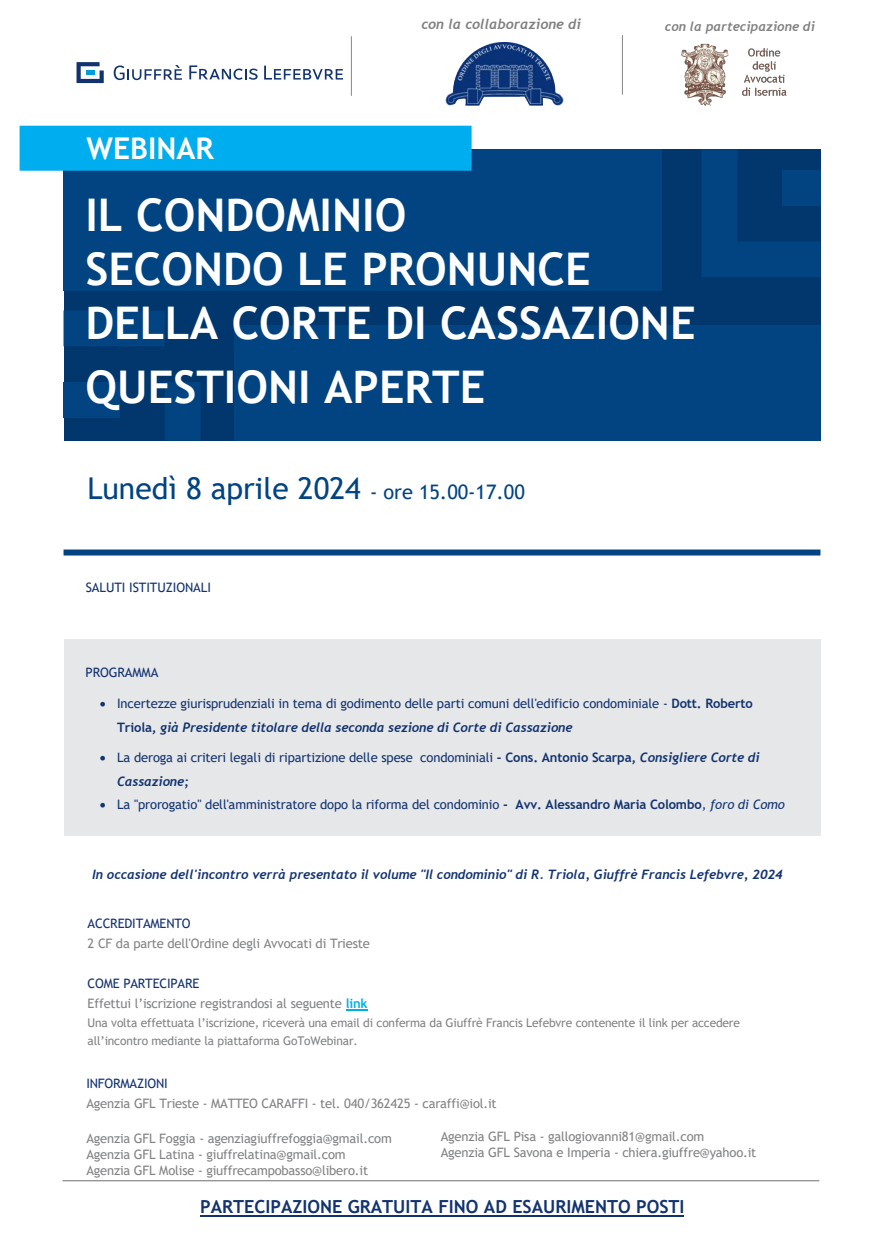
<style>
.page{position:relative;width:884px;height:1233px;background:#fff}
.page>*{position:absolute;margin:0;border:0;box-sizing:border-box;transform-origin:0 0}
.t1{font:700 45px/54px "Trebuchet MS";color:#fff}
.t2{font:30px "Trebuchet MS";color:#014481}
.t3{font:700 30px "Trebuchet MS";color:#fff}
.t4{font:700 18px "Trebuchet MS";color:#123370}
.t5{font:italic 700 14px "Trebuchet MS";color:#808080}
.t6{font:13px/15.6px "Trebuchet MS";letter-spacing:-.015em;color:#808285}
.t7{font:13px/23.2px "Trebuchet MS";letter-spacing:-.01em;color:#123370}
.t8{font:italic 700 13px "Trebuchet MS";letter-spacing:-.005em;color:#123370}
.t9{font:italic 700 13px "Trebuchet";letter-spacing:-.01em;color:#123370}
.t10{font:italic 700 13px "Trebuchet";color:#808080}
.t11{font:12px/18.5px "Trebuchet MS";letter-spacing:-.015em;color:#808285}
.s1{font-family:"Trebuchet MS"}
.s2{font-style:inherit}
.s3{font-size:20px}
.s4{font-weight:700}
.s5{font-family:"Trebuchet MS";font-style:normal}
.s6{font-weight:700;font-style:italic}
.s7{font-style:italic}
.s8{color:#123370}
.s9{font-weight:700;color:#00b0e5}
</style>
<div class="page">
<div style="left:64px;top:639px;width:756px;height:196px;background:#e6e7e9"></div>
<div style="left:64px;top:149px;width:756px;height:292px;background:#01376d"></div>
<svg style="left:702px;top:149px;width:118px;height:128px"></svg>
<div style="left:782px;top:170px;width:38px;height:36px;background:#014481"></div>
<svg style="left:64px;top:311px;width:137px;height:130px"></svg>
<div style="left:64px;top:382px;width:56px;height:36px;background:#014481"></div>
<div style="left:64px;top:149px;width:598px;height:142px;background:#014481"></div>
<div style="left:234px;top:325px;width:586px;height:116px;background:#014481"></div>
<hr style="left:63px;top:1180px;width:756px;height:1px;background:#6c6d70">
<div style="left:64px;top:549px;width:756px;height:6px;background:#014481"></div>
<div style="left:20px;top:126px;width:452px;height:45px;background:#00aeef"></div>
<div style="left:436px;top:1219px;width:12px;height:12px;border:1px solid #fff;border-radius:50%"></div>
<div style="left:2px;top:638px;width:11px;height:11px;border:1px solid #fff;border-radius:50%"></div>
<div style="left:871px;top:638px;width:11px;height:11px;border:1px solid #fff;border-radius:50%"></div>
<svg style="left:77px;top:62px;width:27px;height:21px"></svg>
<div style="left:86px;top:70px;width:8px;height:5px;background:#009edb"></div>
<svg style="left:264px;top:66px;width:79px;height:14px"></svg>
<svg style="left:114px;top:65px;width:68px;height:15px"></svg>
<svg style="left:189px;top:65px;width:69px;height:15px"></svg>
<hr style="left:351px;top:36px;width:1px;height:60px;background:#868686">
<hr style="left:346px;top:1009px;width:21px;height:2px;background:#00b0e5">
<hr style="left:200px;top:1214px;width:484px;height:2px;background:#123370">
<img style="left:681px;top:43px;width:106px;height:63px">
<hr style="left:622px;top:35px;width:1px;height:60px;background:#868686">
<img style="left:445px;top:43px;width:118px;height:63px">
<p class="t5" style="left:421px;top:15px;width:161px">con la collaborazione di</p>
<p class="t10" style="left:665px;top:19px;width:151px"><span class="s1">con la</span> partecipazione <span class="s1">d</span>i</p>
<p class="t3" style="left:87px;top:130px;width:129px">WEBINAR</p>
<p class="t1" style="left:85px;top:188px;width:612px">I<span class="s2">L CONDOMINIO<br></span>SECONDO LE PRONUNCE<br>DELLA CORTE DI CASSAZIONE</p>
<p class="t1" style="left:85px;top:360px;width:401px">QUESTIONI APERTE</p>
<p class="t2" style="left:87px;top:469px;width:439px">Lunedì 8 aprile 2024 <span class="s3">- ore 15.00-17.00</span></p>
<p class="t7" style="left:86px;top:576px;width:127px">SALUTI ISTITUZIONALI</p>
<p class="t7" style="left:86px;top:661px;width:74px">PROGRAMMA</p>
<p class="t7" style="left:100px;top:692px;width:655px">• Incertezze giurisprudenziali in tema di godimento delle parti comuni dell'edificio condominiale - <span class="s4">Dott. Roberto</span></p>
<p class="t9" style="left:117px;top:718px;width:457px"><span class="s5">Triola,</span> già Presidente titolare della seconda sezione di Corte di Cassazione</p>
<p class="t7" style="left:117px;top:746px;width:644px;text-indent:-17px">• La deroga ai criteri legali di ripartizione delle spese condominiali <span class="s4">- Cons. Antonio Scarpa,</span> <span class="s6">Consigliere Corte di<br>Cassazione;</span></p>
<p class="t7" style="left:100px;top:792px;width:687px">• La "prorogatio" dell'amministratore dopo la riforma del condominio <span class="s4">-</span> <span class="s4">Avv. Alessandro Maria Colombo</span><span class="s7">, foro di Como</span></p>
<p class="t8" style="left:92px;top:866px;width:692px">In occasione dell'incontro verrà presentato il volume "Il condominio" di R. Triola, Giuffrè Francis Lefebvre, 2024</p>
<p class="t7" style="left:88px;top:911px;width:104px">ACCREDITAMENTO</p>
<p class="t6" style="left:88px;top:935px;width:284px">2 CF da parte dell'Ordine degli Avvocati di Trieste</p>
<p class="t6" style="left:88px;top:973px;width:281px;line-height:20px"><span class="s8">COME PARTECIPARE<br></span>Effettui l’iscrizione registrandosi al seguente <span class="s9">link</span></p>
<p class="t11" style="left:88px;top:1013px;width:654px">Una volta effettuata l’iscrizione, riceverà una email di conferma da Giuffrè Francis Lefebvre contenente il link per accedere all’incontro mediante la piattaforma GoToWebinar.</p>
<p class="t7" style="left:86px;top:1071px;width:83px">INFORMAZIONI</p>
<p class="t6" style="left:86px;top:1095px;width:412px">Agenzia GFL Trieste - MATTEO CARAFFI - tel. 040/362425 - caraffi@iol.it</p>
<p class="t6" style="left:86px;top:1130px;width:307px">Agenzia GFL Foggia - agenziagiuffrefoggia@gmail.com<br>Agenzia GFL Latina - giuffrelatina@gmail.com<br>Agenzia GFL Molise - giuffrecampobasso@libero.it</p>
<h3 class="t4" style="left:200px;top:1195px;width:486px">PARTECIPAZIONE GRATUITA FINO AD ESAURIMENTO POSTI</h3>
<p class="t6" style="left:441px;top:1128px;width:317px">Agenzia GFL Pisa - gallogiovanni81@gmail.com<br>Agenzia GFL Savona e Imperia - chiera.giuffre@yahoo.it</p>
</div>
